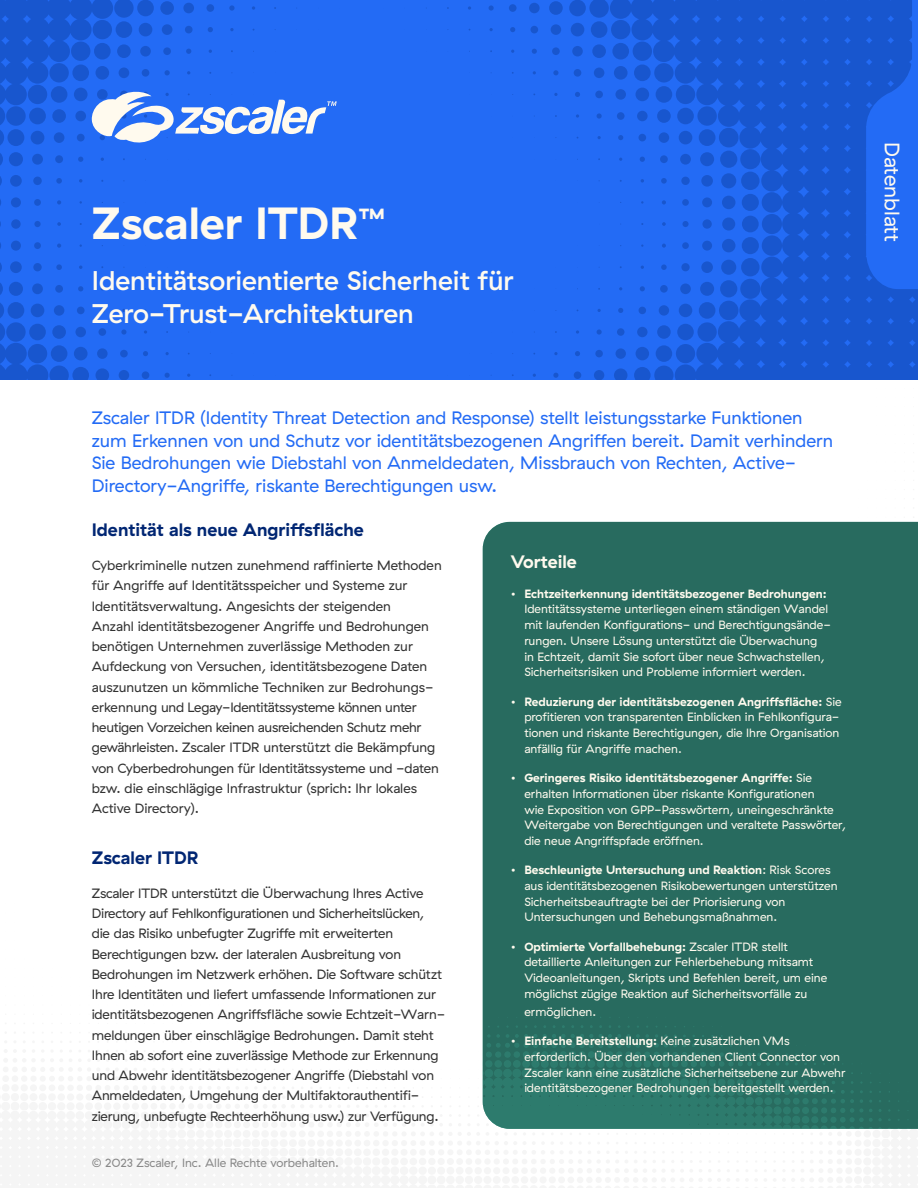
<style>
.page{position:relative;width:918px;height:1188px;background:#fff}
.page>*{position:absolute;margin:0;border:0;box-sizing:border-box;transform-origin:0 0}
.t1{font:700 45px "GT Haptik ZS";color:#fffaee}
.t2{font:500 27px/33px "GT Haptik ZS";color:#fffaee}
.t3{font:21px "GT Haptik ZS";color:#fffaee}
.t4{font:18px/22.5px "GT Haptik ZS";color:#236bf5}
.t5{font:700 18px "GT Haptik ZS";color:#012673}
.t6{font:700 18px "GT Haptik ZS";color:#fffaee}
.t7{font:13.5px/20.2px "GT Haptik ZS";letter-spacing:-.01em;color:#323232}
.t8{font:12px/15.8px "GT Haptik ZS";color:#fffaee}
.t9{font:12px "GT Haptik ZS";color:#898989}
.s1{font-weight:700}
</style>
<div class="page">
<svg style="left:0;top:0;width:918px;height:380px;background:#2065ea"></svg>
<svg style="left:866px;top:0;width:52px;height:289px;background:#1f64e9"></svg>
<svg style="left:91px;top:88px;width:246px;height:58px;background:#6898f2"></svg>
<div style="left:483px;top:522px;width:435px;height:384px;background:#286b5f"></div>
<svg style="left:483px;top:906px;width:435px;height:223px;background:#296e62"></svg>
<h1 class="t1" style="left:92px;top:196px;width:295px">Zscaler ITDR<sup>™</sup></h1>
<h2 class="t2" style="left:92px;top:264px;width:424px">Identitätsorientierte Sicherheit für<br>Zero-Trust-Architekturen</h2>
<p class="t4" style="left:92px;top:407px;width:743px">Zscaler ITDR (Identity Threat Detection and Response) stellt leistungsstarke Funktionen zum Erkennen von und Schutz vor identitätsbezogenen Angriffen bereit. Damit verhindern Sie Bedrohungen wie Diebstahl von Anmeldedaten, Missbrauch von Rechten, Active-Directory-Angriffe, riskante Berechtigungen usw.</p>
<h3 class="t5" style="left:92px;top:519px;width:274px">Identität als neue Angriffsfläche</h3>
<p class="t7" style="left:92px;top:555px;width:352px">Cyberkriminelle nutzen zunehmend raffinierte Methoden für Angriffe auf Identitätsspeicher und Systeme zur Identitätsverwaltung. Angesichts der steigenden<br>Anzahl identitätsbezogener Angriffe und Bedrohungen benötigen Unternehmen zuverlässige Methoden zur Aufdeckung von Versuchen, identitätsbezogene Daten auszunutzen un kömmliche Techniken zur Bedrohungs&shy;erkennung und Legay-Identitätssysteme können unter heutigen Vorzeichen keinen ausreichenden Schutz mehr gewährleisten. Zscaler ITDR unterstützt die Bekämpfung von Cyberbedrohungen für Identitätssysteme und -daten bzw. die einschlägige Infrastruktur (sprich: Ihr lokales Active Directory).</p>
<h3 class="t5" style="left:92px;top:847px;width:108px">Zscaler ITDR</h3>
<p class="t7" style="left:92px;top:883px;width:355px">Zscaler ITDR unterstützt die Überwachung Ihres Active Directory auf Fehlkonfigurationen und Sicherheitslücken, die das Risiko unbefugter Zugriffe mit erweiterten Berechtigungen bzw. der lateralen Ausbreitung von Bedrohungen im Netzwerk erhöhen. Die Software schützt Ihre Identitäten und liefert umfassende Informationen zur identitätsbezogenen Angriffsfläche sowie Echtzeit-Warn&shy;meldungen über einschlägige Bedrohungen. Damit steht Ihnen ab sofort eine zuverlässige Methode zur Erkennung und Abwehr identitätsbezogener Angriffe (Diebstahl von Anmeldedaten, Umgehung der Multifaktorauthentifi&shy;zierung, unbefugte Rechteerhöhung usw.) zur Verfügung.</p>
<p class="t9" style="left:92px;top:1156px;width:249px">© 2023 Zscaler, Inc. Alle Rechte vorbehalten.</p>
<h3 class="t6" style="left:511px;top:551px;width:68px">Vorteile</h3>
<p class="t8" style="left:524px;top:586px;width:308px;text-indent:-14px">• <span class="s1">Echtzeiterkennung identitätsbezogener Bedrohungen:<br></span>Identitätssysteme unterliegen einem ständigen Wandel mit laufenden Konfigurations- und Berechtigungsände&shy;rungen. Unsere Lösung unterstützt die Überwachung<br>in Echtzeit, damit Sie sofort über neue Schwachstellen, Sicherheitsrisiken und Probleme informiert werden.</p>
<p class="t8" style="left:524px;top:694px;width:319px;text-indent:-14px">• <span class="s1">Reduzierung der identitätsbezogenen Angriffsfläche:</span> Sie profitieren von transparenten Einblicken in Fehlkonfigura&shy;tionen und riskante Berechtigungen, die Ihre Organisation anfällig für Angriffe machen.</p>
<p class="t8" style="left:524px;top:770px;width:323px;text-indent:-14px">• <span class="s1">Geringeres Risiko identitätsbezogener Angriffe:</span> Sie erhalten Informationen über riskante Konfigurationen<br>wie Exposition von GPP-Passwörtern, uneingeschränkte Weitergabe von Berechtigungen und veraltete Passwörter, die neue Angriffspfade eröffnen.</p>
<p class="t8" style="left:524px;top:862px;width:315px;text-indent:-14px">• <span class="s1">Beschleunigte Untersuchung und Reaktion</span>: Risk Scores aus identitätsbezogenen Risikobewertungen unterstützen Sicherheitsbeauftragte bei der Priorisierung von Untersuchungen und Behebungsmaßnahmen.</p>
<p class="t8" style="left:524px;top:939px;width:305px;text-indent:-14px">• <span class="s1">Optimierte Vorfallbehebung:</span> Zscaler ITDR stellt detaillierte Anleitungen zur Fehlerbehebung mitsamt Videoanleitungen, Skripts und Befehlen bereit, um eine möglichst zügige Reaktion auf Sicherheitsvorfälle zu</p>
<p class="t8" style="left:524px;top:1004px;width:73px">ermöglichen.</p>
<p class="t8" style="left:524px;top:1033px;width:323px;text-indent:-14px">• <span class="s1">Einfache Bereitstellung:</span> Keine zusätzlichen VMs erforderlich. Über den vorhandenen Client Connector von Zscaler kann eine zusätzliche Sicherheitsebene zur Abwehr identitätsbezogener Bedrohungen bereitgestellt werden.</p>
<h3 class="t3" style="left:904px;top:142px;width:101px;rotate:90deg">Datenblatt</h3>
</div>
